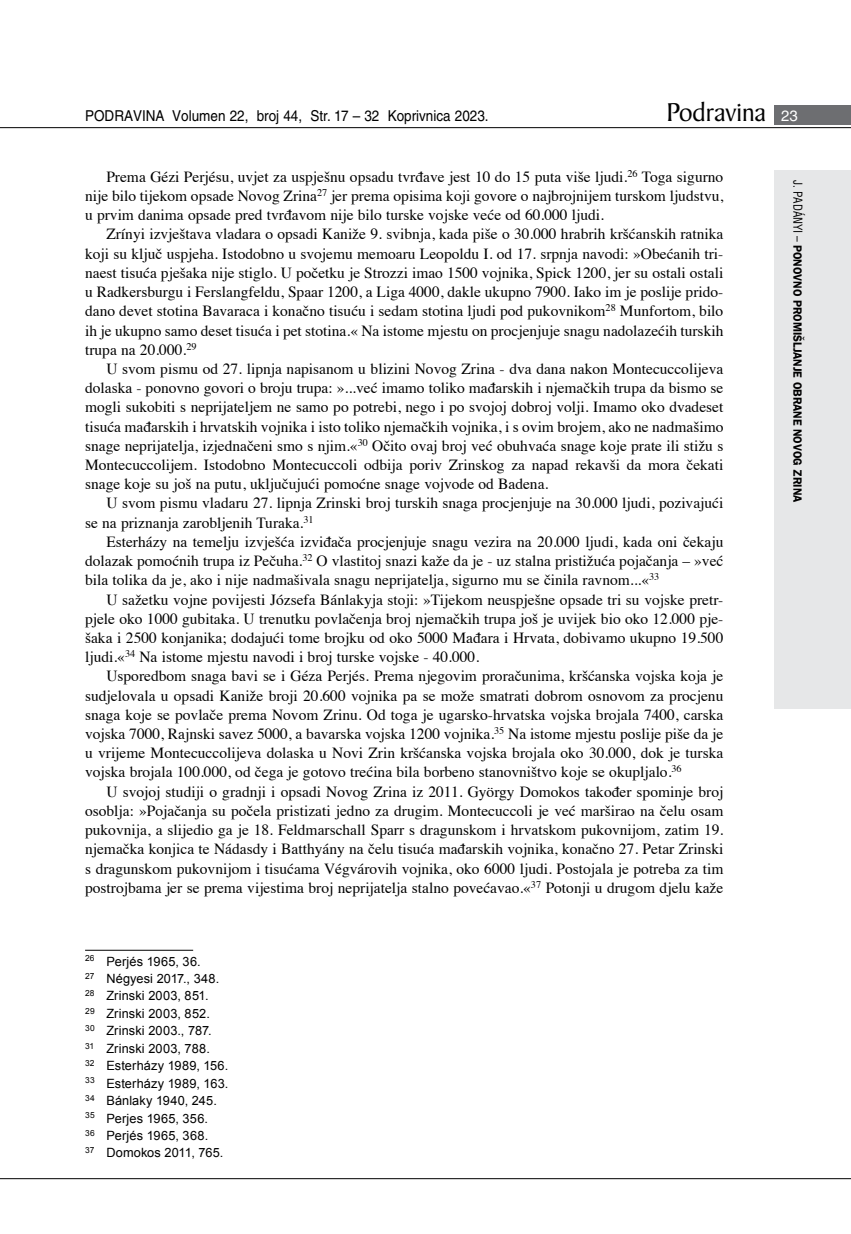
<style>
.page{position:relative;width:851px;height:1234px;background:#fff}
.page>*{position:absolute;margin:0;border:0;box-sizing:border-box;transform-origin:0 0}
.t1{font:27.6px "Baker Signet BT";color:#000}
.t2{font:15.45px/19.2px "Times";color:#000;text-align:justify}
.t3{font:15px "Helvetica LT Skin 29";color:#000;scale:.9 1}
.t4{font:12.75px/17.4px "Arial";letter-spacing:.01em;color:#000}
.t5{font:600 12px "ITC Franklin Gothic Skin 29";letter-spacing:-.005em;color:#000;scale:.95 1}
.s1{font-family:"Helvetica LT Skin 29";font-size:15px;color:#fff}
.s2{font-family:"Helvetica LT Skin 29";font-weight:400;font-stretch:condensed}
</style>
<div class="page">
<div style="left:774px;top:170px;width:76px;height:538px;background:#e6e7e8"></div>
<div style="left:774px;top:105px;width:76px;height:19px;background:#6d6e71"></div>
<hr style="left:0;top:127px;width:850px;height:1px;background:#000">
<hr style="left:0;top:1177px;width:850px;height:1px;background:#000">
<hr style="left:85px;top:949px;width:108px;height:1px;background:#000">
<p class="t3" style="left:85px;top:107px;width:450px">PODRAVINA Volumen 22, broj 44, Str. 17 – 32 Koprivnica 2023.</p>
<h1 class="t1" style="left:666px;top:95px;width:133px">Podravina <span class="s1">23</span></h1>
<p class="t2" style="left:85px;top:166px;width:639px;text-indent:21px">Prema Gézi Perjésu, uvjet za uspješnu opsadu tvrđave jest 10 do 15 puta više ljudi.<sup>26</sup> Toga sigurno nije bilo tijekom opsade Novog Zrina<sup>27</sup> jer prema opisima koji govore o najbrojnijem turskom ljudstvu, u prvim danima opsade pred tvrđavom nije bilo turske vojske veće od 60.000 ljudi.</p>
<p class="t2" style="left:85px;top:223px;width:639px;text-indent:21px">Zrínyi izvještava vladara o opsadi Kaniže 9. svibnja, kada piše o 30.000 hrabrih kršćanskih ratnika koji su ključ uspjeha. Istodobno u svojemu memoaru Leopoldu I. od 17. srpnja navodi: »Obećanih tri&shy;naest tisuća pješaka nije stiglo. U početku je Strozzi imao 1500 vojnika, Spick 1200, jer su ostali ostali u Radkersburgu i Ferslangfeldu, Spaar 1200, a Liga 4000, dakle ukupno 7900. Iako im je poslije prido&shy;dano devet stotina Bavaraca i konačno tisuću i sedam stotina ljudi pod pukovnikom<sup>28</sup> Munfortom, bilo ih je ukupno samo deset tisuća i pet stotina.« Na istome mjestu on procjenjuje snagu nadolazećih turskih trupa na 20.000.<sup>29</sup></p>
<p class="t2" style="left:85px;top:358px;width:639px;text-indent:21px">U svom pismu od 27. lipnja napisanom u blizini Novog Zrina - dva dana nakon Montecuccolijeva dolaska - ponovno govori o broju trupa: »...već imamo toliko mađarskih i njemačkih trupa da bismo se mogli sukobiti s neprijateljem ne samo po potrebi, nego i po svojoj dobroj volji. Imamo oko dvadeset tisuća mađarskih i hrvatskih vojnika i isto toliko njemačkih vojnika, i s ovim brojem, ako ne nadmašimo snage neprijatelja, izjednačeni smo s njim.«<sup>30</sup> Očito ovaj broj već obuhvaća snage koje prate ili stižu s Montecuccolijem. Istodobno Montecuccoli odbija poriv Zrinskog za napad rekavši da mora čekati snage koje su još na putu, uključujući pomoćne snage vojvode od Badena.</p>
<p class="t2" style="left:85px;top:492px;width:639px;text-indent:21px">U svom pismu vladaru 27. lipnja Zrinski broj turskih snaga procjenjuje na 30.000 ljudi, pozivajući se na priznanja zarobljenih Turaka.<sup>31</sup></p>
<p class="t2" style="left:85px;top:530px;width:639px;text-indent:21px">Esterházy na temelju izvješća izviđača procjenjuje snagu vezira na 20.000 ljudi, kada oni čekaju dolazak pomoćnih trupa iz Pečuha.<sup>32</sup> O vlastitoj snazi kaže da je - uz stalna pristižuća pojačanja – »već bila tolika da je, ako i nije nadmašivala snagu neprijatelja, sigurno mu se činila ravnom...«<sup>33</sup></p>
<p class="t2" style="left:85px;top:588px;width:639px;text-indent:21px">U sažetku vojne povijesti Józsefa Bánlakyja stoji: »Tijekom neuspješne opsade tri su vojske pretr&shy;pjele oko 1000 gubitaka. U trenutku povlačenja broj njemačkih trupa još je uvijek bio oko 12.000 pje&shy;šaka i 2500 konjanika; dodajući tome brojku od oko 5000 Mađara i Hrvata, dobivamo ukupno 19.500 ljudi.«<sup>34</sup> Na istome mjestu navodi i broj turske vojske - 40.000.</p>
<p class="t2" style="left:85px;top:665px;width:639px;text-indent:21px">Usporedbom snaga bavi se i Géza Perjés. Prema njegovim proračunima, kršćanska vojska koja je sudjelovala u opsadi Kaniže broji 20.600 vojnika pa se može smatrati dobrom osnovom za procjenu snaga koje se povlače prema Novom Zrinu. Od toga je ugarsko-hrvatska vojska brojala 7400, carska vojska 7000, Rajnski savez 5000, a bavarska vojska 1200 vojnika.<sup>35</sup> Na istome mjestu poslije piše da je u vrijeme Montecuccolijeva dolaska u Novi Zrin kršćanska vojska brojala oko 30.000, dok je turska vojska brojala 100.000, od čega je gotovo trećina bila borbeno stanovništvo koje se okupljalo.<sup>36</sup></p>
<p class="t2" style="left:85px;top:780px;width:639px;text-indent:21px">U svojoj studiji o gradnji i opsadi Novog Zrina iz 2011. György Domokos također spominje broj osoblja: »Pojačanja su počela pristizati jedno za drugim. Montecuccoli je već marširao na čelu osam pukovnija, a slijedio ga je 18. Feldmarschall Sparr s dragunskom i hrvatskom pukovnijom, zatim 19. njemačka konjica te Nádasdy i Batthyány na čelu tisuća mađarskih vojnika, konačno 27. Petar Zrinski s dragunskom pukovnijom i tisućama Végvárovih vojnika, oko 6000 ljudi. Postojala je potreba za tim postrojbama jer se prema vijestima broj neprijatelja stalno povećavao.«<sup>37</sup> Potonji u drugom djelu kaže</p>
<p class="t4" style="left:85px;top:952px;width:145px"><sup>26</sup> Perjés 1965, 36.<br><sup>27</sup> Négyesi 2017., 348.<br><sup>28</sup> Zrinski 2003, 851.<br><sup>29</sup> Zrinski 2003, 852.<br><sup>30</sup> Zrinski 2003., 787.<br><sup>31</sup> Zrinski 2003, 788.<br><sup>32</sup> Esterházy 1989, 156.<br><sup>33</sup> Esterházy 1989, 163.<br><sup>34</sup> Bánlaky 1940, 245.<br><sup>35</sup> Perjes 1965, 356.<br><sup>36</sup> Perjés 1965, 368.<br><sup>37</sup> Domokos 2011, 765.</p>
<p class="t5" style="left:804px;top:180px;width:340px;rotate:90deg"><span class="s2">J. PADÁNYI –</span> PONOVNO PROMIŠLJANJE OBRANE NOVOG ZRINA</p>
</div>
